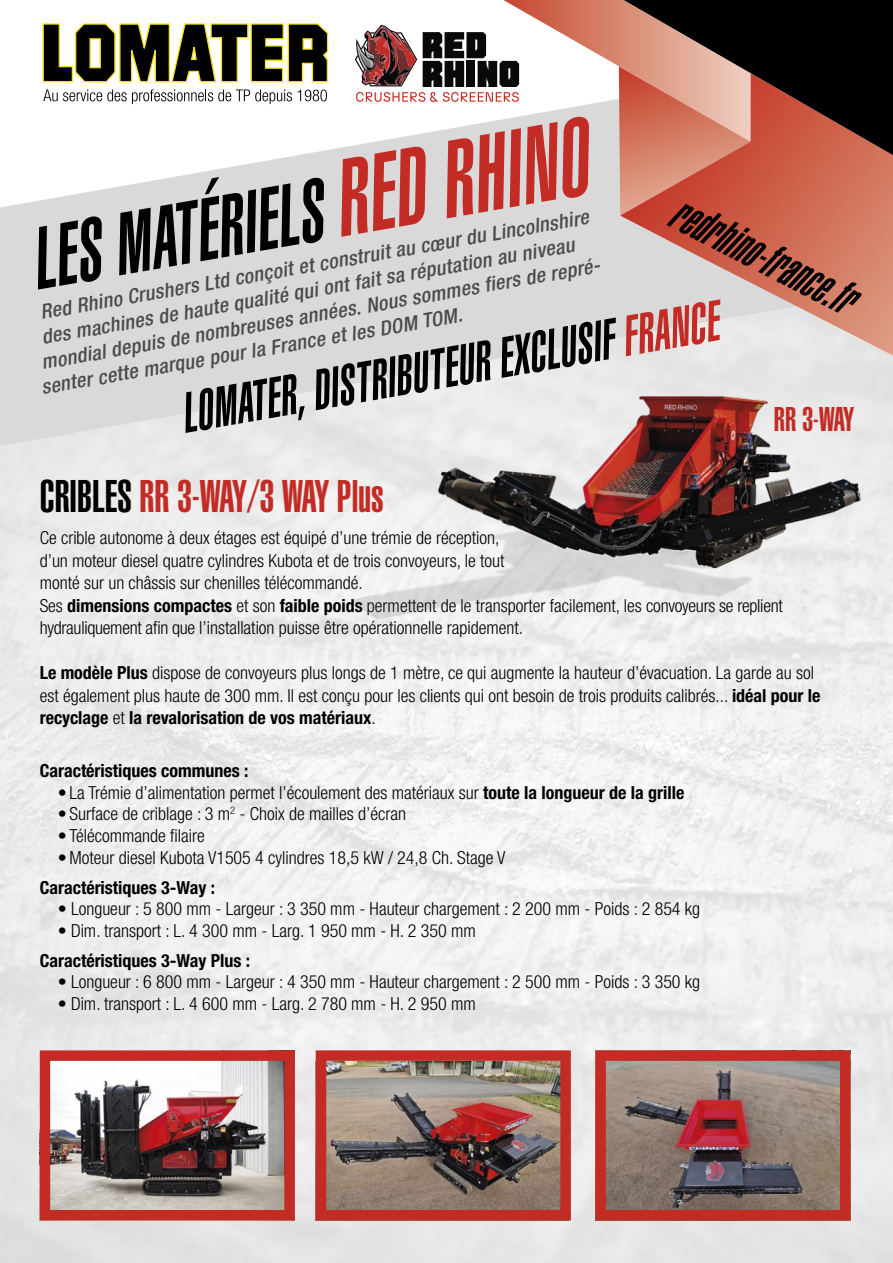
<style>
.page{position:relative;width:893px;height:1263px;background:#fff}
.page>*{position:absolute;margin:0;border:0;box-sizing:border-box;transform-origin:0 0}
.t1{font:italic 900 extra-condensed 86.25px "Helvetica";color:#000;scale:.87 1}
.t2{font:italic 900 extra-condensed 55.95px "Helvetica";color:#000;scale:.87 1}
.t3{font:italic 900 extra-condensed 48.3px "Helvetica";color:#000;scale:.87 1}
.t4{font:900 extra-condensed 45px "Helvetica";color:#c32c24}
.t5{font:900 extra-condensed 33.75px "Helvetica";color:#c32c24}
.t6{font:italic 500 condensed 20.25px "Helvetica Neue LT Std";color:#4b4b4a}
.t7{font:300 condensed 18px/22.5px "Helvetica Neue LT Std";color:#000}
.t8{font:700 condensed 18px "Helvetica Neue LT Std";color:#000}
.s1{font-size:106.95px;color:#c32c24}
.s2{color:#c32c24}
.s3{color:#000}
.s4{font-weight:700}
</style>
<div class="page">
<img style="left:0;top:446px;width:893px;height:817px">
<svg style="left:0;top:207px;width:893px;height:239px;background:#dbdbdb"></svg>
<svg style="left:4px;top:59px;width:351px;height:148px"></svg>
<svg style="left:620px;top:216px;width:273px;height:139px;background:#d8a99d"></svg>
<svg style="left:42px;top:23px;width:287px;height:60px"></svg>
<svg style="left:43px;top:89px;width:284px;height:15px"></svg>
<svg style="left:355px;top:0;width:538px;height:216px"></svg>
<img style="left:352px;top:382px;width:516px;height:246px">
<img style="left:51px;top:1061px;width:233px;height:148px">
<div style="left:40px;top:1050px;width:255px;height:170px;border:10px solid #c32c24"></div>
<img style="left:606px;top:1061px;width:233px;height:148px">
<div style="left:595px;top:1050px;width:255px;height:170px;border:10px solid #c32c24"></div>
<img style="left:327px;top:1061px;width:233px;height:148px">
<div style="left:316px;top:1050px;width:255px;height:170px;border:10px solid #c32c24"></div>
<h1 class="t1" style="left:22px;top:212px;width:649px;rotate:-10deg">LES MATÉRIELS <span class="s1">RED RHINO</span></h1>
<h2 class="t2" style="left:175px;top:383px;width:627px;rotate:-10deg">LOMATER, DISTRIBUTEUR EXCLUSIF <span class="s2">FRANCE</span></h2>
<h3 class="t3" style="left:686px;top:185px;width:232px;rotate:27deg">redrhino-france.fr</h3>
<p class="t6" style="left:39px;top:301px;width:558px;rotate:-10deg">Red Rhino Crushers Ltd conçoit et construit au cœur du Lincolnshire</p>
<p class="t6" style="left:40px;top:326px;width:542px;rotate:-10deg">des machines de haute qualité qui ont fait sa réputation au niveau</p>
<p class="t6" style="left:40px;top:351px;width:571px;rotate:-10deg">mondial depuis de nombreuses années. Nous sommes fiers de repré-</p>
<p class="t6" style="left:39px;top:376px;width:428px;rotate:-10deg">senter cette marque pour la France et les DOM TOM.</p>
<h3 class="t5" style="left:774px;top:400px;width:82px">RR 3-WAY</h3>
<h3 class="t4" style="left:40px;top:470px;width:345px"><span class="s3">CRIBLES</span> RR 3-WAY/3 WAY Plus</h3>
<p class="t7" style="left:40px;top:527px;width:745px">Ce crible autonome à deux étages est équipé d’une trémie de réception,<br>d’un moteur diesel quatre cylindres Kubota et de trois convoyeurs, le tout<br>monté sur un châssis sur chenilles télécommandé.<br>Ses <span class="s4">dimensions compactes</span> et son <span class="s4">faible poids</span> permettent de le transporter facilement, les convoyeurs se replient hydrauliquement afin que l’installation puisse être opérationnelle rapidement.</p>
<p class="t7" style="left:40px;top:662px;width:782px"><span class="s4">Le modèle Plus</span> dispose de convoyeurs plus longs de 1 mètre, ce qui augmente la hauteur d’évacuation. La garde au sol est également plus haute de 300 mm. Il est conçu pour les clients qui ont besoin de trois produits calibrés... <span class="s4">idéal pour le recyclage</span> et <span class="s4">la revalorisation de vos matériaux</span>.</p>
<p class="t8" style="left:40px;top:760px;width:210px">Caractéristiques communes :</p>
<p class="t7" style="left:58px;top:781px;width:628px">• La Trémie d’alimentation permet l’écoulement des matériaux sur <span class="s4">toute la longueur de la grille</span></p>
<p class="t7" style="left:58px;top:803px;width:350px">• Surface de criblage : 3 m<sup>2</sup> - Choix de mailles d’écran</p>
<p class="t7" style="left:58px;top:824px;width:149px">• Télécommande filaire</p>
<p class="t7" style="left:58px;top:846px;width:449px">•Moteur diesel Kubota V1505 4 cylindres 18,5 kW / 24,8 Ch. Stage V</p>
<p class="t8" style="left:40px;top:876px;width:177px">Caractéristiques 3-Way :</p>
<p class="t7" style="left:58px;top:897px;width:644px">• Longueur : 5 800 mm - Largeur : 3 350 mm - Hauteur chargement : 2 200 mm - Poids : 2 854 kg</p>
<p class="t7" style="left:58px;top:919px;width:420px">• Dim. transport : L. 4 300 mm - Larg. 1 950 mm - H. 2 350 mm</p>
<p class="t8" style="left:40px;top:949px;width:212px">Caractéristiques 3-Way Plus :</p>
<p class="t7" style="left:58px;top:971px;width:644px">• Longueur : 6 800 mm - Largeur : 4 350 mm - Hauteur chargement : 2 500 mm - Poids : 3 350 kg</p>
<p class="t7" style="left:58px;top:992px;width:420px">• Dim. transport : L. 4 600 mm - Larg. 2 780 mm - H. 2 950 mm</p>
</div>
